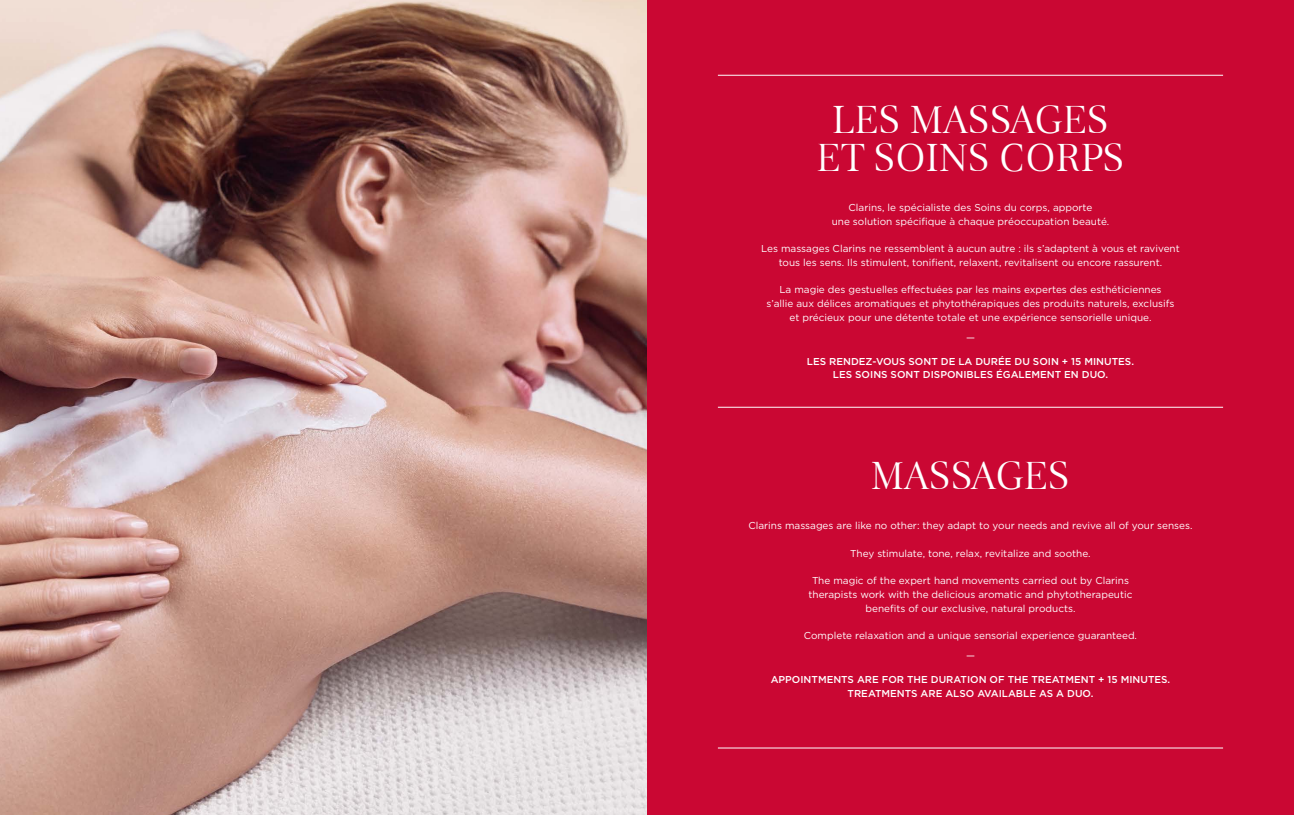
<style>
.page{position:relative;width:1294px;height:815px;background:#fff}
.page>*{position:absolute;margin:0;border:0;box-sizing:border-box;transform-origin:0 0}
.t1{font:41.25px/37.5px "Clarins";letter-spacing:.005em;color:#fff;text-align:center}
.t2{font:10px/13.8px "Gotham";color:#fff;text-align:center}
.t3{font:500 10px/13.8px "Gotham";color:#fff;text-align:center}
</style>
<div class="page">
<div style="left:647px;top:0;width:646px;height:815px;background:#ca0733"></div>
<img style="left:0;top:0;width:647px;height:815px">
<hr style="left:718px;top:75px;width:504px;height:1px;background:#fff">
<hr style="left:718px;top:407px;width:504px;height:1px;background:#fff">
<hr style="left:718px;top:748px;width:504px;height:1px;background:#fff">
<h1 class="t1" style="left:816px;top:99px;width:309px">LES MASSAGES<br>ET SOINS CORPS</h1>
<p class="t2" style="left:831px;top:200px;width:279px">Clarins, le spécialiste des Soins du corps, apporte<br>une solution spécifique à chaque préoccupation beauté.</p>
<p class="t2" style="left:761px;top:242px;width:420px">Les massages Clarins ne ressemblent à aucun autre : ils s’adaptent à vous et ravivent tous les sens. Ils stimulent, tonifient, relaxent, revitalisent ou encore rassurent.</p>
<p class="t2" style="left:766px;top:283px;width:409px">La magie des gestuelles effectuées par les mains expertes des esthéticiennes s’allie aux délices aromatiques et phytothérapiques des produits naturels, exclusifs et précieux pour une détente totale et une expérience sensorielle unique.</p>
<p class="t2" style="left:966px;top:330px;width:10px">—</p>
<p class="t3" style="left:807px;top:354px;width:328px">LES RENDEZ-VOUS SONT DE LA DURÉE DU SOIN + 15 MINUTES.<br>LES SOINS SONT DISPONIBLES ÉGALEMENT EN DUO.</p>
<h1 class="t1" style="left:871px;top:454px;width:200px">MASSAGES</h1>
<p class="t2" style="left:748px;top:519px;width:445px">Clarins massages are like no other: they adapt to your needs and revive all of your senses.</p>
<p class="t2" style="left:850px;top:546px;width:242px">They stimulate, tone, relax, revitalize and soothe.</p>
<p class="t2" style="left:808px;top:574px;width:325px">The magic of the expert hand movements carried out by Clarins therapists work with the delicious aromatic and phytotherapeutic benefits of our exclusive, natural products.</p>
<p class="t2" style="left:803px;top:625px;width:335px;line-height:20px">Complete relaxation and a unique sensorial experience guaranteed. —</p>
<p class="t3" style="left:770px;top:672px;width:401px">APPOINTMENTS ARE FOR THE DURATION OF THE TREATMENT + 15 MINUTES.<br>TREATMENTS ARE ALSO AVAILABLE AS A DUO.</p>
</div>
